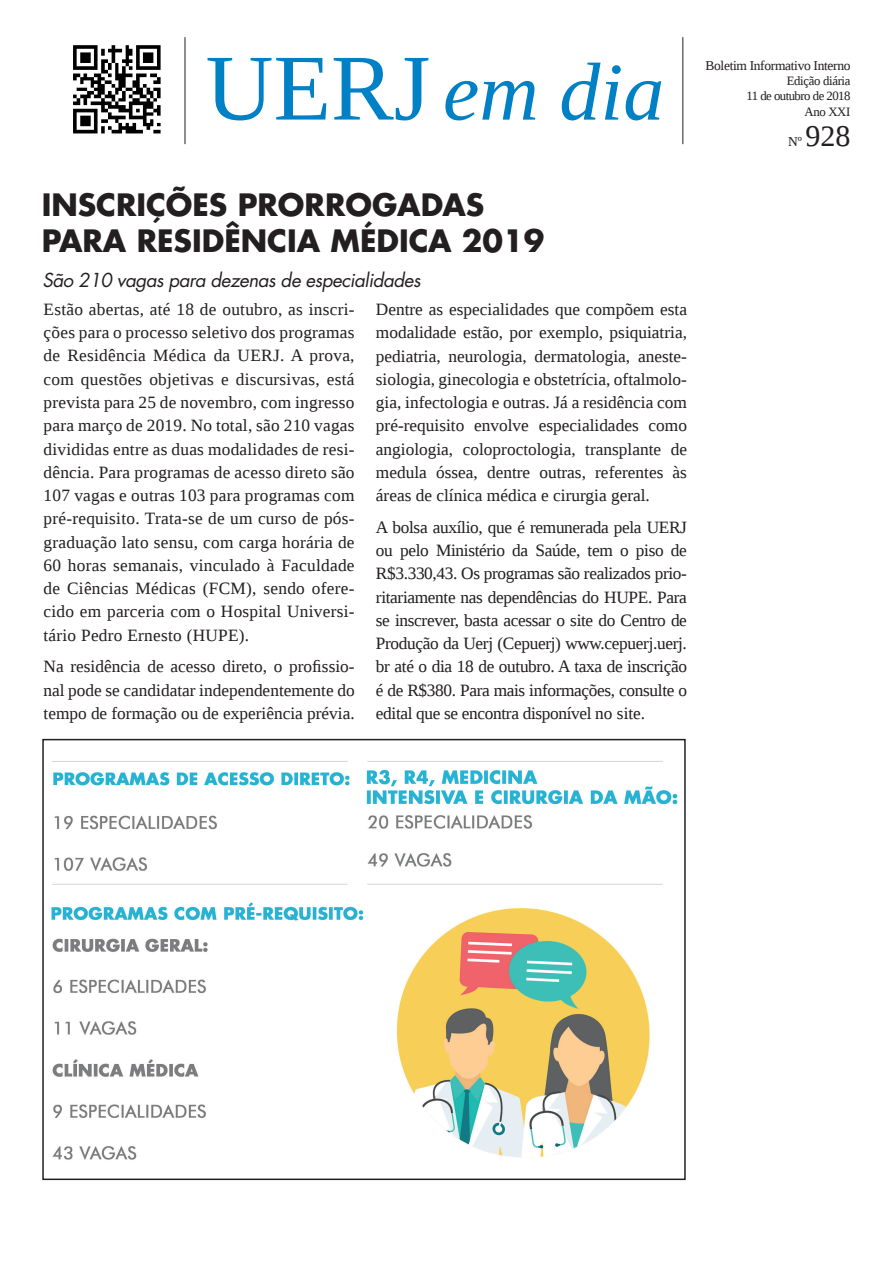
<style>
.page{position:relative;width:893px;height:1263px;background:#fff}
.page>*{position:absolute;margin:0;border:0;box-sizing:border-box;transform-origin:0 0}
.t1{font:italic 82.2px "Liberation Serif";color:#0080c5}
.t2{font:700 30px/36px "Futura LT Pro";color:#231f20}
.t3{font:30px "Liberation Serif";color:#231f20}
.t4{font:italic 18.75px "Futura LT Pro";letter-spacing:-.025em;color:#231f20}
.t5{font:17.25px/23.2px "Liberation Serif";color:#231f20;text-align:justify}
.t6{font:13.5px "Liberation Serif";letter-spacing:-.025em;color:#231f20}
.t7{font:12.75px/15.3px "Liberation Serif";letter-spacing:-.025em;color:#231f20;text-align:right}
.s1{font-style:normal;font-size:94.05px}
</style>
<div class="page">
<hr style="left:682px;top:37px;width:1px;height:107px;background:#231f20">
<hr style="left:185px;top:37px;width:1px;height:107px;background:#231f20">
<img style="left:73px;top:45px;width:88px;height:89px">
<img style="left:51px;top:761px;width:627px;height:399px">
<div style="left:42px;top:739px;width:644px;height:441px;border:2px solid #231f20"></div>
<h1 class="t1" style="left:206px;top:39px;width:460px"><span class="s1">UERJ</span> em dia</h1>
<h2 class="t2" style="left:42px;top:186px;width:504px">INSCRIÇÕES PRORROGADAS<br>PARA RESIDÊNCIA MÉDICA 2019</h2>
<p class="t4" style="left:43px;top:267px;width:380px">São 210 vagas para dezenas de especialidades</p>
<p class="t5" style="left:44px;top:297px;width:313px">Estão abertas, até 18 de outubro, as inscri&shy;ções para o processo seletivo dos programas de Residência Médica da UERJ. A prova, com questões objetivas e discursivas, está prevista para 25 de novembro, com ingresso para março de 2019. No total, são 210 vagas divididas entre as duas modalidades de resi&shy;dência. Para programas de acesso direto são 107 vagas e outras 103 para programas com pré-requisito. Trata-se de um curso de pós&shy;graduação lato sensu, com carga horária de 60 horas semanais, vinculado à Faculdade de Ciências Médicas (FCM), sendo ofere&shy;cido em parceria com o Hospital Universi&shy;tário Pedro Ernesto (HUPE).</p>
<p class="t5" style="left:44px;top:655px;width:313px">Na residência de acesso direto, o profissio&shy;nal pode se candidatar independentemente do tempo de formação ou de experiência prévia.</p>
<p class="t5" style="left:376px;top:298px;width:313px">Dentre as especialidades que compõem esta modalidade estão, por exemplo, psiquiatria, pediatria, neurologia, dermatologia, aneste&shy;siologia, ginecologia e obstetrícia, oftalmolo&shy;gia, infectologia e outras. Já a residência com pré-requisito envolve especialidades como angiologia, coloproctologia, transplante de medula óssea, dentre outras, referentes às áreas de clínica médica e cirurgia geral.</p>
<p class="t5" style="left:376px;top:515px;width:313px">A bolsa auxílio, que é remunerada pela UERJ ou pelo Ministério da Saúde, tem o piso de R$3.330,43. Os programas são realizados prio&shy;ritariamente nas dependências do HUPE. Para se inscrever, basta acessar o site do Centro de Produção da Uerj (Cepuerj) www.cepuerj.uerj. br até o dia 18 de outubro. A taxa de inscrição é de R$380. Para mais informações, consulte o edital que se encontra disponível no site.</p>
<p class="t6" style="left:705px;top:57px;width:146px">Boletim Informativo Interno</p>
<p class="t7" style="left:746px;top:73px;width:106px">Edição diária<br>11 de outubro de 2018<br>Ano XXI</p>
<p class="t6" style="left:788px;top:132px;width:15px">Nº</p>
<h2 class="t3" style="left:805px;top:116px;width:46px">928</h2>
</div>
